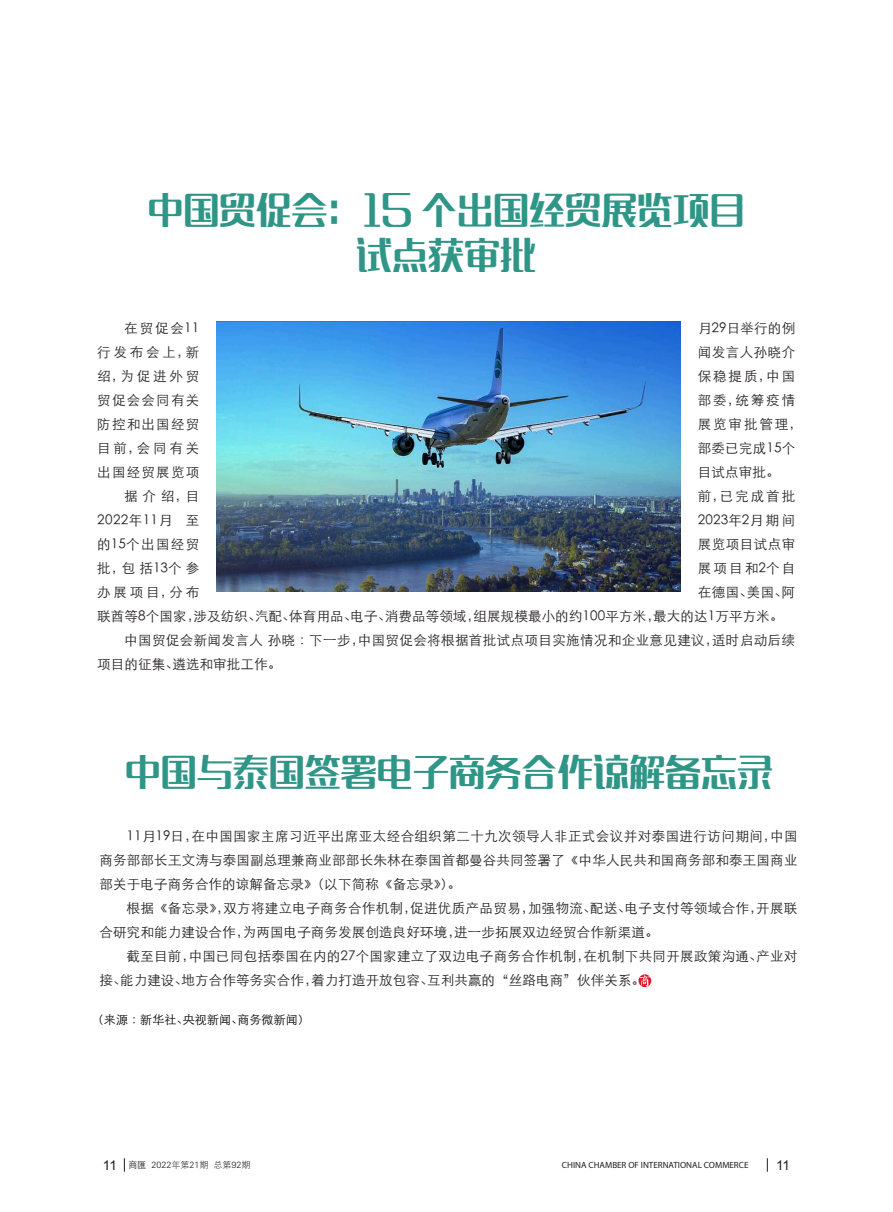
<style>
.page{position:relative;width:893px;height:1212px;background:#fff}
.page>*{position:absolute;margin:0;border:0;box-sizing:border-box;transform-origin:0 0}
.段落样式1{font:36px "MF Lang Qian Noncommercial";color:#2f9687}
.正文{font:300 13.5px/24px "ST Heiti SC";letter-spacing:.025em;color:#231f20}
.正文-2{font:300 13.5px "ST Heiti SC";letter-spacing:.095em;color:#231f20}
.正文-3{font:300 13.5px "ST Heiti SC";letter-spacing:.105em;color:#231f20}
.正文-4{font:300 13.5px "ST Heiti SC";letter-spacing:.16em;color:#231f20}
.t1{font:13.5px "Arial";color:#231f20}
.说明{font:300 12px "ST Heiti SC";letter-spacing:.01em;color:#000}
.t2{font:9px "Myriad Pro";color:#231f20}
.t3{font:9px "FZXH1 JW GB1 0";color:#231f20}
.s1{font-family:"ST Heiti SC";font-weight:300}
</style>
<div class="page">
<svg style="left:767px;top:1158px;width:1px;height:14px"></svg>
<svg style="left:124px;top:1158px;width:1px;height:14px"></svg>
<svg style="left:638px;top:974px;width:13px;height:13px"></svg>
<img style="left:216px;top:321px;width:465px;height:271px">
<p class="段落样式1" style="left:147px;top:191px;width:599px">中国贸促会：15 个出国经贸展览项目</p>
<p class="段落样式1" style="left:356px;top:236px;width:182px">试点获审批</p>
<p class="正文" style="left:124px;top:314px;width:77px">在贸促会11</p>
<p class="正文" style="left:698px;top:314px;width:99px">月29日举行的例</p>
<p class="正文" style="left:97px;top:338px;width:104px">行发布会上，新</p>
<p class="正文" style="left:698px;top:338px;width:99px">闻发言人孙晓介</p>
<p class="正文" style="left:97px;top:362px;width:104px">绍，为促进外贸</p>
<p class="正文" style="left:698px;top:362px;width:99px">保稳提质，中国</p>
<p class="正文-2" style="left:97px;top:388px;width:104px">贸促会会同有关</p>
<p class="正文" style="left:698px;top:386px;width:99px">部委，统筹疫情</p>
<p class="正文-2" style="left:97px;top:412px;width:104px">防控和出国经贸</p>
<p class="正文" style="left:698px;top:410px;width:106px">展览审批管理，</p>
<p class="正文" style="left:97px;top:434px;width:104px">目前，会同有关</p>
<p class="正文" style="left:698px;top:434px;width:99px">部委已完成15个</p>
<p class="正文-2" style="left:97px;top:460px;width:104px">出国经贸展览项</p>
<p class="正文" style="left:698px;top:458px;width:83px">目试点审批。</p>
<p class="正文" style="left:124px;top:482px;width:77px">据介绍，目</p>
<p class="正文" style="left:698px;top:482px;width:99px">前，已完成首批</p>
<p class="正文" style="left:97px;top:506px;width:104px">2022年11月 至</p>
<p class="正文" style="left:698px;top:506px;width:99px">2023年2月期间</p>
<p class="正文-3" style="left:97px;top:532px;width:104px">的15个出国经贸</p>
<p class="正文" style="left:698px;top:530px;width:99px">展览项目试点审</p>
<p class="正文" style="left:97px;top:554px;width:104px">批，包括13个参</p>
<p class="正文-4" style="left:698px;top:556px;width:99px">展项目和2个自</p>
<p class="正文" style="left:97px;top:578px;width:104px">办展项目，分布</p>
<p class="正文" style="left:97px;top:578px;width:699px;text-indent:601px">在德国、美国、阿联酋等8个国家，涉及纺织、汽配、体育用品、电子、消费品等领域，组展规模最小的约100平方米，最大的达1万平方米。</p>
<p class="正文" style="left:97px;top:626px;width:699px;text-indent:27px">中国贸促会新闻发言人 孙晓：下一步，中国贸促会将根据首批试点项目实施情况和企业意见建议，适时启动后续项目的征集、遴选和审批工作。</p>
<p class="段落样式1" style="left:125px;top:753px;width:649px">中国与泰国签署电子商务合作谅解备忘录</p>
<p class="正文" style="left:100px;top:823px;width:700px;text-align:justify;text-indent:27px">11月19日，在中国国家主席习近平出席亚太经合组织第二十九次领导人非正式会议并对泰国进行访问期间，中国商务部部长王文涛与泰国副总理兼商业部部长朱林在泰国首都曼谷共同签署了《中华人民共和国商务部和泰王国商业部关于电子商务合作的谅解备忘录》（以下简称《备忘录》）。</p>
<p class="正文" style="left:100px;top:895px;width:699px;text-indent:27px">根据《备忘录》，双方将建立电子商务合作机制，促进优质产品贸易，加强物流、配送、电子支付等领域合作，开展联合研究和能力建设合作，为两国电子商务发展创造良好环境，进一步拓展双边经贸合作新渠道。</p>
<p class="正文" style="left:100px;top:943px;width:699px;text-indent:27px">截至目前，中国已同包括泰国在内的27个国家建立了双边电子商务合作机制，在机制下共同开展政策沟通、产业对接、能力建设、地方合作等务实合作，着力打造开放包容、互利共赢的“丝路电商”伙伴关系。</p>
<p class="说明" style="left:92px;top:1009px;width:220px">（来源：新华社、央视新闻、商务微新闻）</p>
<p class="t1" style="left:103px;top:1156px;width:16px">11</p>
<p class="t3" style="left:128px;top:1160px;width:123px"><span class="s1">商匯</span> 2022年第21期 总第92期</p>
<p class="t2" style="left:562px;top:1159px;width:188px">CHINA CHAMBER OF INTERNATIONAL COMMERCE</p>
<p class="t1" style="left:776px;top:1156px;width:16px">11</p>
</div>
